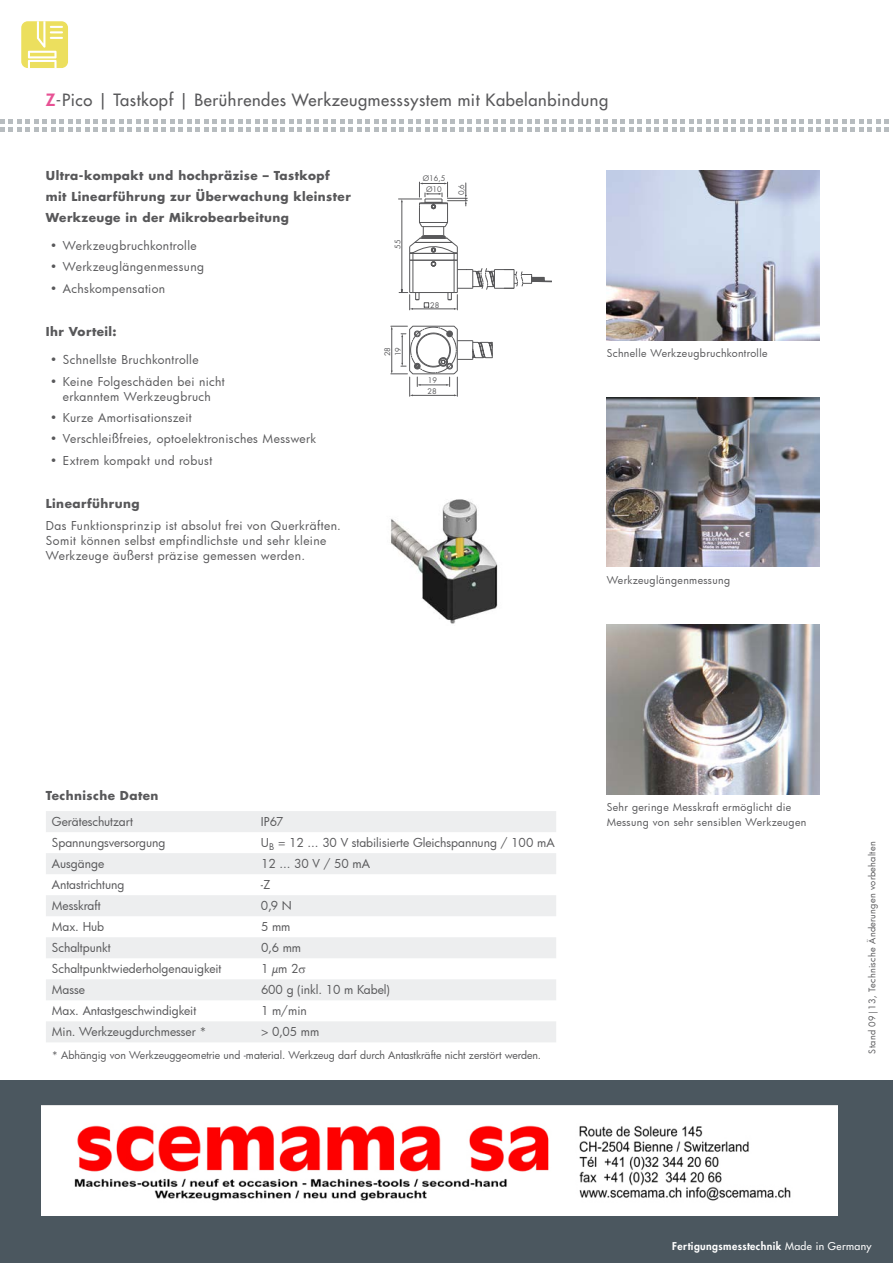
<style>
.page{position:relative;width:893px;height:1263px;background:#fff}
.page>*{position:absolute;margin:0;border:0;box-sizing:border-box;transform-origin:0 0}
.t1{font:16.5px "Futura";letter-spacing:.035em;color:#58585a}
.t2{font:12px/15px "Futura";letter-spacing:.02em;color:#58585a;text-align:center}
.t3{font:700 12px/21px "Futura";letter-spacing:.035em;color:#58585a}
.t4{font:12px "Futura";color:#58585a}
.t5{font:12px "Futura";letter-spacing:-.005em;color:#58585a}
.t6{font:10.5px/15px "Futura";letter-spacing:.02em;color:#58585a}
.t7{font:10.5px "Futura";letter-spacing:-.005em;color:#58585a}
.t8{font:800 10.5px "Futura";letter-spacing:.035em;color:#fff}
.t9{font:9px "Futura";letter-spacing:.035em;color:#58585a}
.t10{font:7.5px/10.4px "Futura";color:#58585a}
.s1{font-weight:800;color:#e75294}
.s2{font-weight:400}
</style>
<div class="page">
<div style="left:0;top:1080px;width:893px;height:183px;background:#4b575f"></div>
<svg style="left:0;top:119px;width:889px;height:13px"></svg>
<svg style="left:391px;top:325px;width:102px;height:71px"></svg>
<svg style="left:398px;top:182px;width:154px;height:128px"></svg>
<img style="left:391px;top:499px;width:107px;height:125px">
<div style="left:21px;top:21px;width:47px;height:47px;background:#ecdf5e;border-radius:6px"></div>
<svg style="left:28px;top:21px;width:35px;height:47px"></svg>
<img style="left:607px;top:170px;width:212px;height:170px">
<img style="left:607px;top:397px;width:212px;height:170px">
<img style="left:607px;top:624px;width:212px;height:170px">
<svg style="left:46px;top:811px;width:510px;height:231px;fill:#edeeef"></svg>
<img style="left:42px;top:1106px;width:796px;height:110px">
<svg style="left:299px;top:968px;width:7px;height:5px"></svg>
<h1 class="t1" style="left:46px;top:90px;width:564px"><span class="s1">Z</span>-Pico | Tastkopf | Berührendes Werkzeugmesssystem mit Kabelanbindung</h1>
<p class="t3" style="left:46px;top:164px;width:306px">Ultra-kompakt und hochpräzise – Tastkopf mit Linearführung zur Überwachung kleinster<br>Werkzeuge in der Mikrobearbeitung</p>
<p class="t2" style="left:50px;top:238px;width:148px">• Werkzeugbruchkontrolle</p>
<p class="t2" style="left:50px;top:259px;width:155px">• Werkzeuglängenmessung</p>
<p class="t2" style="left:50px;top:280px;width:116px">• Achskompensation</p>
<p class="t3" style="left:46px;top:321px;width:72px">Ihr Vorteil:</p>
<p class="t2" style="left:50px;top:352px;width:150px">• Schnellste Bruchkontrolle</p>
<p class="t2" style="left:50px;top:374px;width:176px">• Keine Folgeschäden bei nicht erkanntem Werkzeugbruch</p>
<p class="t2" style="left:50px;top:410px;width:143px">• Kurze Amortisationszeit</p>
<p class="t2" style="left:50px;top:431px;width:267px">• Verschleißfreies, optoelektronisches Messwerk</p>
<p class="t2" style="left:50px;top:453px;width:164px">• Extrem kompakt und robust</p>
<p class="t3" style="left:46px;top:493px;width:95px">Linearführung</p>
<p class="t2" style="left:46px;top:518px;width:296px;text-align:left">Das Funktionsprinzip ist absolut frei von Querkräften.<br>Somit können selbst empfindlichste und sehr kleine<br>Werkzeuge äußerst präzise gemessen werden.</p>
<p class="t10" style="left:393px;top:248px;width:11px;rotate:-90deg">55</p>
<p class="t10" style="left:382px;top:356px;width:11px;rotate:-90deg">28<br>19</p>
<p class="t10" style="left:423px;top:173px;width:24px">Ø16,5</p>
<p class="t10" style="left:426px;top:184px;width:17px">Ø10</p>
<p class="t10" style="left:456px;top:195px;width:13px;rotate:-90deg">0,6</p>
<p class="t10" style="left:430px;top:300px;width:11px">28</p>
<p class="t10" style="left:428px;top:375px;width:11px">19</p>
<p class="t10" style="left:427px;top:386px;width:11px">28</p>
<p class="t6" style="left:607px;top:345px;width:162px">Schnelle Werkzeugbruchkontrolle</p>
<p class="t6" style="left:607px;top:572px;width:125px">Werkzeuglängenmessung</p>
<p class="t3" style="left:46px;top:785px;width:114px">Technische Daten</p>
<p class="t5" style="left:52px;top:814px;width:83px">Geräteschutzart</p>
<p class="t2" style="left:261px;top:814px;width:24px">IP67</p>
<p class="t5" style="left:52px;top:835px;width:115px">Spannungsversorgung</p>
<p class="t4" style="left:261px;top:835px;width:295px">U<sub>B</sub> = 12 ... 30 V stabilisierte Gleichspannung / 100 mA</p>
<p class="t4" style="left:52px;top:856px;width:54px">Ausgänge</p>
<p class="t2" style="left:261px;top:856px;width:111px">12 ... 30 V / 50 mA</p>
<p class="t5" style="left:52px;top:877px;width:74px">Antastrichtung</p>
<p class="t2" style="left:261px;top:877px;width:11px">-Z</p>
<p class="t4" style="left:52px;top:898px;width:50px">Messkraft</p>
<p class="t2" style="left:261px;top:898px;width:32px">0,9 N</p>
<p class="t2" style="left:52px;top:919px;width:54px">Max. Hub</p>
<p class="t2" style="left:261px;top:919px;width:31px">5 mm</p>
<p class="t4" style="left:52px;top:940px;width:60px">Schaltpunkt</p>
<p class="t2" style="left:261px;top:940px;width:42px">0,6 mm</p>
<p class="t4" style="left:52px;top:961px;width:171px">Schaltpunktwiederholgenauigkeit</p>
<p class="t2" style="left:261px;top:961px;width:39px">1µm2</p>
<p class="t2" style="left:52px;top:982px;width:35px">Masse</p>
<p class="t4" style="left:261px;top:982px;width:131px">600 g (inkl. 10 m Kabel)</p>
<p class="t5" style="left:52px;top:1003px;width:146px">Max. Antastgeschwindigkeit</p>
<p class="t2" style="left:261px;top:1003px;width:47px">1 m/min</p>
<p class="t5" style="left:52px;top:1024px;width:156px">Min. Werkzeugdurchmesser *</p>
<p class="t2" style="left:261px;top:1024px;width:60px">&gt; 0,05 mm</p>
<p class="t7" style="left:52px;top:1048px;width:491px">* Abhängig von Werkzeuggeometrie und -material. Werkzeug darf durch Antastkräfte nicht zerstört werden.</p>
<p class="t6" style="left:607px;top:799px;width:201px">Sehr geringe Messkraft ermöglicht die<br>Messung von sehr sensiblen Werkzeugen</p>
<p class="t9" style="left:866px;top:1053px;width:213px;rotate:-90deg">Stand 09|13, Technische Änderungen vorbehalten</p>
<p class="t8" style="left:672px;top:1239px;width:201px">Fertigungsmesstechnik <span class="s2">Made in Germany</span></p>
</div>
